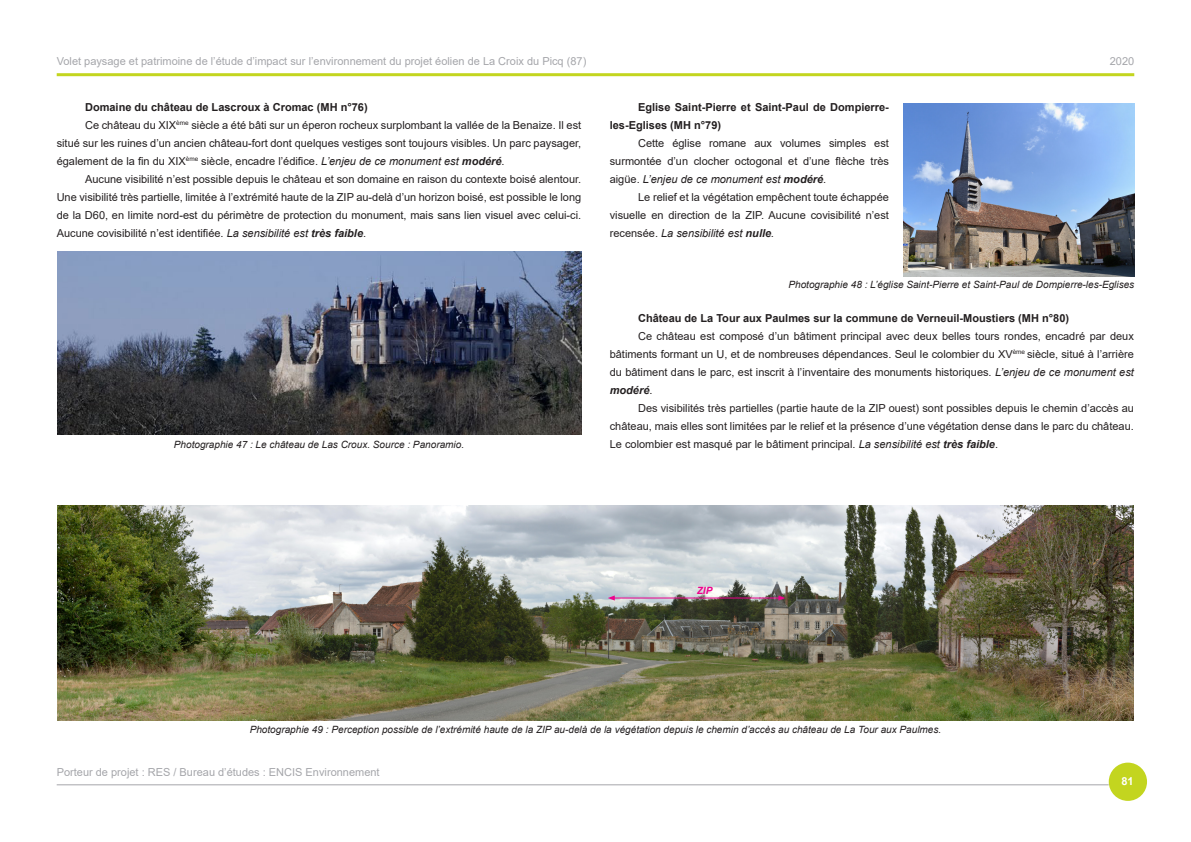
<style>
.page{position:relative;width:1191px;height:842px;background:#fff}
.page>*{position:absolute;margin:0;border:0;box-sizing:border-box;transform-origin:0 0}
.Paragraphe_EI{font:11px/18px "Arial";color:#231f20;text-align:justify}
.Paragraphe_EI-2{font:700 11px/18px "Arial";color:#231f20}
.t1{font:11px "Arial";color:#a5a6aa}
.t2{font:700 11px "Arial";color:#fff}
.t3{font:italic 10px "Arial";color:#231f20}
.Style_ZIP{font:italic 700 10px "Arial";color:#ed028c}
.s1{font-style:italic}
.s2{font-weight:700;font-style:italic}
</style>
<div class="page">
<div style="left:1108px;top:763px;width:39px;height:38px;background:#c3d51f;border-radius:50%"></div>
<hr style="left:57px;top:784px;width:1051px;height:1px;background:#a5a6aa">
<hr style="left:57px;top:73px;width:1077px;height:3px;background:#c3d51f">
<img style="left:57px;top:505px;width:1077px;height:216px">
<hr style="left:613px;top:597px;width:167px;height:1px;background:#ed028c">
<svg style="left:608px;top:595px;width:7px;height:5px"></svg>
<svg style="left:778px;top:595px;width:7px;height:5px"></svg>
<img style="left:57px;top:252px;width:524px;height:182px">
<img style="left:903px;top:103px;width:231px;height:173px">
<p class="t1" style="left:57px;top:53px;width:531px">Volet paysage et patrimoine de l’étude d’impact sur l’environnement du projet éolien de La Croix du Picq (87)</p>
<p class="Paragraphe_EI-2" style="left:85px;top:98px;width:284px">Domaine du château de Lascroux à Cromac (MH n°76)</p>
<p class="Paragraphe_EI" style="left:57px;top:116px;width:526px;text-indent:28px">Ce château du XIX<sup>ème</sup> siècle a été bâti sur un éperon rocheux surplombant la vallée de la Benaize. Il est situé sur les ruines d’un ancien château-fort dont quelques vestiges sont toujours visibles. Un parc paysager, également de la fin du XIX<sup>ème</sup> siècle, encadre l’édifice. <span class="s1">L’enjeu de ce monument est</span> <span class="s2">modéré</span>.</p>
<p class="Paragraphe_EI" style="left:57px;top:170px;width:526px;text-indent:28px">Aucune visibilité n’est possible depuis le château et son domaine en raison du contexte boisé alentour.<br>Une visibilité très partielle, limitée à l’extrémité haute de la ZIP au-delà d’un horizon boisé, est possible le long de la D60, en limite nord-est du périmètre de protection du monument, mais sans lien visuel avec celui-ci.<br>Aucune covisibilité n’est identifiée. <span class="s1">La sensibilité est</span> <span class="s2">très faible</span>.</p>
<p class="t3" style="left:174px;top:437px;width:292px">Photographie 47 : Le château de Las Croux. Source : Panoramio.</p>
<p class="Paragraphe_EI-2" style="left:610px;top:98px;width:281px;text-indent:28px">Eglise Saint-Pierre et Saint-Paul de Dompierre&shy;les-Eglises (MH n°79)</p>
<p class="Paragraphe_EI" style="left:610px;top:134px;width:281px;text-indent:28px">Cette église romane aux volumes simples est surmontée d’un clocher octogonal et d’une flèche très aigüe. <span class="s1">L’enjeu de ce monument est</span> <span class="s2">modéré</span>.</p>
<p class="Paragraphe_EI" style="left:610px;top:188px;width:281px;text-indent:28px">Le relief et la végétation empêchent toute échappée visuelle en direction de la ZIP. Aucune covisibilité n’est recensée. <span class="s1">La sensibilité est</span> <span class="s2">nulle</span><span class="s1">.</span></p>
<p class="t1" style="left:1109px;top:53px;width:26px">2020</p>
<p class="t3" style="left:788px;top:278px;width:347px">Photographie 48 : L’église Saint-Pierre et Saint-Paul de Dompierre-les-Eglises</p>
<p class="Paragraphe_EI-2" style="left:638px;top:309px;width:432px">Château de La Tour aux Paulmes sur la commune de Verneuil-Moustiers (MH n°80)</p>
<p class="Paragraphe_EI" style="left:610px;top:327px;width:525px;text-indent:28px">Ce château est composé d’un bâtiment principal avec deux belles tours rondes, encadré par deux bâtiments formant un U, et de nombreuses dépendances. Seul le colombier du XV<sup>ème</sup> siècle, situé à l’arrière du bâtiment dans le parc, est inscrit à l’inventaire des monuments historiques. <span class="s1">L’enjeu de ce monument est </span><span class="s2">modéré</span>.</p>
<p class="Paragraphe_EI" style="left:610px;top:399px;width:525px;text-indent:28px">Des visibilités très partielles (partie haute de la ZIP ouest) sont possibles depuis le chemin d’accès au château, mais elles sont limitées par le relief et la présence d’une végétation dense dans le parc du château.<br>Le colombier est masqué par le bâtiment principal. <span class="s1">La sensibilité est</span> <span class="s2">très faible</span>.</p>
<p class="Style_ZIP" style="left:697px;top:584px;width:17px">ZIP</p>
<p class="t3" style="left:250px;top:723px;width:693px">Photographie 49 : Perception possible de l’extrémité haute de la ZIP au-delà de la végétation depuis le chemin d’accès au château de La Tour aux Paulmes.</p>
<p class="t1" style="left:57px;top:764px;width:324px">Porteur de projet : RES / Bureau d’études : ENCIS Environnement</p>
<p class="t2" style="left:1121px;top:773px;width:14px">81</p>
</div>
